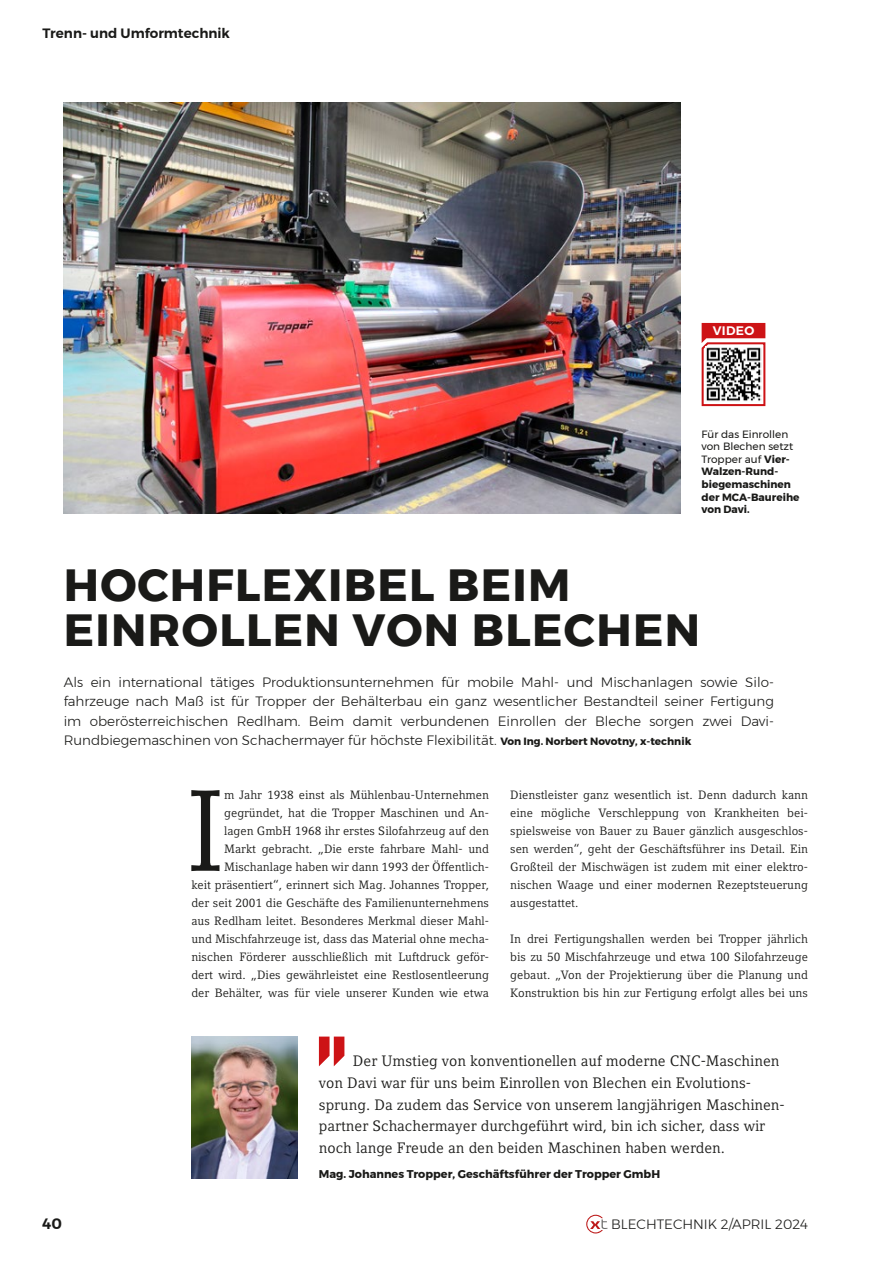
<style>
.page{position:relative;width:893px;height:1263px;background:#fff}
.page>*{position:absolute;margin:0;border:0;box-sizing:border-box;transform-origin:0 0}
.t1{font:114.45px "Compatil Letter LT Pro";color:#1a1a18}
.t2{font:700 45px/45px "Montserrat";letter-spacing:.03em;color:#1a1a18}
.t3{font:15px/21.6px "Compatil Letter LT Pro";color:#1a1a18}
.t4{font:600 15px "Montserrat";color:#1a1a18}
.t5{font:300 13.5px/19.5px "Montserrat";color:#1a1a18;text-align:justify}
.t6{font:600 13.5px "Montserrat";color:#1a1a18}
.t7{font:600 12.3px "Montserrat";letter-spacing:.03em;color:#fff}
.t8{font:12px/18px "Compatil Letter LT Pro";color:#1a1a18;text-align:justify}
.t9{font:700 11.25px "Montserrat";color:#1a1a18}
.t10{font:700 10.5px/12.6px "Montserrat";color:#1a1a18}
.s1{font-weight:400}
.s2{font-weight:700;font-size:10.5px}
</style>
<div class="page">
<svg style="left:586px;top:1215px;width:22px;height:18px"></svg>
<svg style="left:701px;top:323px;width:65px;height:84px"></svg>
<svg style="left:319px;top:1036px;width:25px;height:30px"></svg>
<img style="left:191px;top:1036px;width:107px;height:142px">
<img style="left:64px;top:102px;width:616px;height:411px">
<p class="t6" style="left:43px;top:23px;width:189px">Trenn- und Umformtechnik</p>
<p class="t7" style="left:713px;top:321px;width:43px">VIDEO</p>
<p class="t10" style="left:702px;top:427px;width:99px"><span class="s1">Für das Einrollen von Blechen setzt<br>Tropper auf</span> Vier-<br>Walzen-Rund&shy;biegemaschinen der MCA-Baureihe von Davi.</p>
<h2 class="t2" style="left:64px;top:563px;width:638px">HOCHFLEXIBEL BEIM<br>EINROLLEN VON BLECHEN</h2>
<p class="t5" style="left:64px;top:672px;width:712px">Als ein international tätiges Produktionsunternehmen für mobile Mahl- und Mischanlagen sowie Silo&shy;fahrzeuge nach Maß ist für Tropper der Behälterbau ein ganz wesentlicher Bestandteil seiner Fertigung im oberösterreichischen Redlham. Beim damit verbundenen Einrollen der Bleche sorgen zwei Davi-Rundbiegemaschinen von Schachermayer für höchste Flexibilität. <span class="s2">Von Ing. Norbert Novotny, x-technik</span></p>
<p class="t8" style="left:191px;top:785px;width:299px;text-align:right">m Jahr 1938 einst als Mühlenbau-Unternehmen gegründet, hat die Tropper Maschinen und An-<br>lagen GmbH 1968 ihr erstes Silofahrzeug auf den Markt gebracht. „Die erste fahrbare Mahl- und Mischanlage haben wir dann 1993 der Öffentlich-<br>keit präsentiert“, erinnert sich Mag. Johannes Tropper, der seit 2001 die Geschäfte des Familienunternehmens aus Redlham leitet. Besonderes Merkmal dieser Mahl&shy;und Mischfahrzeuge ist, dass das Material ohne mecha&shy;nischen Förderer ausschließlich mit Luftdruck geför&shy;dert wird. „Dies gewährleistet eine Restlosentleerung der Behälter, was für viele unserer Kunden wie etwa</p>
<p class="t8" style="left:510px;top:785px;width:299px">Dienstleister ganz wesentlich ist. Denn dadurch kann eine mögliche Verschleppung von Krankheiten bei&shy;spielsweise von Bauer zu Bauer gänzlich ausgeschlos&shy;sen werden“, geht der Geschäftsführer ins Detail. Ein Großteil der Mischwägen ist zudem mit einer elektro&shy;nischen Waage und einer modernen Rezeptsteuerung ausgestattet.</p>
<h1 class="t1" style="left:187px;top:764px;width:39px">I</h1>
<p class="t8" style="left:510px;top:930px;width:299px">In drei Fertigungshallen werden bei Tropper jährlich bis zu 50 Mischfahrzeuge und etwa 100 Silofahrzeuge gebaut. „Von der Projektierung über die Planung und Konstruktion bis hin zur Fertigung erfolgt alles bei uns</p>
<p class="t3" style="left:319px;top:1050px;width:467px;text-indent:34px">Der Umstieg von konventionellen auf moderne CNC-Maschinen von Davi war für uns beim Einrollen von Blechen ein Evolutions&shy;sprung. Da zudem das Service von unserem langjährigen Maschinen&shy;partner Schachermayer durchgeführt wird, bin ich sicher, dass wir noch lange Freude an den beiden Maschinen haben werden.</p>
<p class="t9" style="left:319px;top:1165px;width:343px">Mag. Johannes Tropper, Geschäftsführer der Tropper GmbH</p>
<p class="t4" style="left:43px;top:1212px;width:21px">40</p>
<p class="t5" style="left:611px;top:1214px;width:198px">BLECHTECHNIK 2/APRIL 2024</p>
</div>
